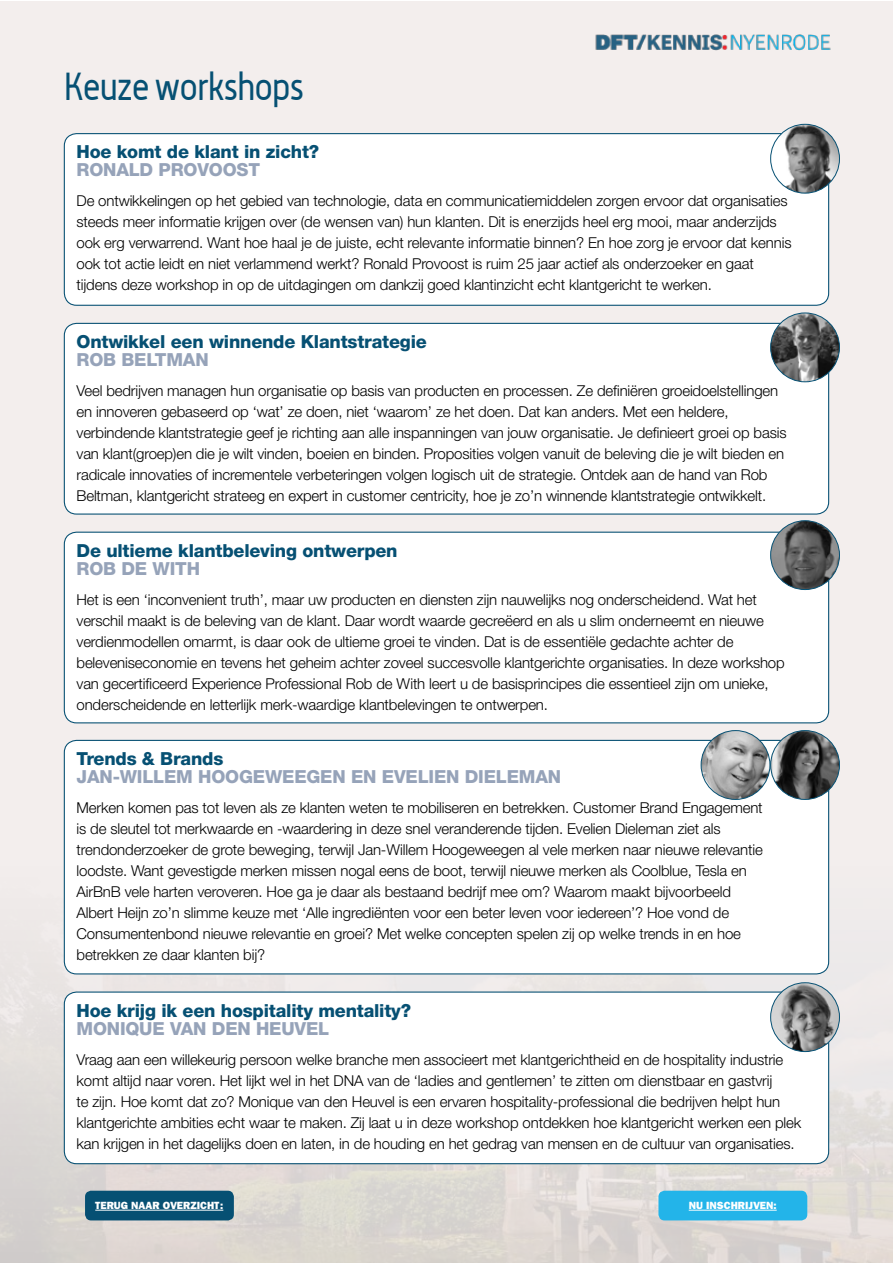
<style>
.page{position:relative;width:893px;height:1263px;background:#fff}
.page>*{position:absolute;margin:0;border:0;box-sizing:border-box;transform-origin:0 0}
.t1{font:38.1px "Alwyn";letter-spacing:-.03em;color:#065073;scale:.9 1}
.t2{font:800 18px "Helvetica Neue LT Pro";letter-spacing:-.01em;color:#065073}
.t3{font:800 18px "Helvetica Neue LT Pro";letter-spacing:-.01em;color:#96a3b9}
.t4{font:300 15px/21px "Helvetica Neue LT Pro";letter-spacing:-.01em;color:#000}
.t5{font:800 10.5px "Franklin Gothic";color:#fff}
</style>
<div class="page">
<div style="left:0;top:1px;width:892px;height:1262px;background:#f3eeed"></div>
<img style="left:595px;top:34px;width:236px;height:17px">
<img style="left:0;top:857px;width:892px;height:406px">
<div style="left:64px;top:740px;width:765px;height:234px;background:#fff;border-radius:12px"></div>
<div style="left:64px;top:740px;width:765px;height:234px;border:1px solid #065073;border-radius:12px"></div>
<img style="left:771px;top:730px;width:68px;height:69px;border-radius:34px">
<div style="left:770px;top:730px;width:70px;height:70px;border:1px solid #065073;border-radius:50%"></div>
<img style="left:701px;top:730px;width:69px;height:69px;border-radius:34px">
<div style="left:701px;top:730px;width:69px;height:70px;border:1px solid #065073;border-radius:50%"></div>
<div style="left:64px;top:134px;width:765px;height:171px;background:#fff;border-radius:12px"></div>
<div style="left:64px;top:133px;width:765px;height:173px;border:1px solid #065073;border-radius:12px"></div>
<img style="left:771px;top:124px;width:68px;height:69px;border-radius:34px">
<div style="left:770px;top:124px;width:70px;height:69px;border:1px solid #065073;border-radius:50%"></div>
<div style="left:64px;top:323px;width:765px;height:191px;background:#fff;border-radius:12px"></div>
<div style="left:64px;top:323px;width:765px;height:192px;border:1px solid #065073;border-radius:12px"></div>
<img style="left:771px;top:313px;width:68px;height:69px;border-radius:34px">
<div style="left:770px;top:313px;width:70px;height:69px;border:1px solid #065073;border-radius:50%"></div>
<div style="left:64px;top:532px;width:765px;height:191px;background:#fff;border-radius:12px"></div>
<div style="left:64px;top:532px;width:765px;height:191px;border:1px solid #065073;border-radius:12px"></div>
<img style="left:771px;top:521px;width:68px;height:68px;border-radius:34px">
<div style="left:770px;top:520px;width:70px;height:70px;border:1px solid #065073;border-radius:50%"></div>
<div style="left:64px;top:992px;width:765px;height:172px;background:#fff;border-radius:12px"></div>
<div style="left:64px;top:991px;width:765px;height:173px;border:1px solid #065073;border-radius:12px"></div>
<img style="left:771px;top:983px;width:68px;height:68px;border-radius:34px">
<div style="left:770px;top:982px;width:70px;height:70px;border:1px solid #065073;border-radius:50%"></div>
<div style="left:658px;top:1191px;width:149px;height:29px;background:#23b4e9;border-radius:6px"></div>
<hr style="left:689px;top:1210px;width:88px;height:1px;background:#fff">
<div style="left:85px;top:1191px;width:149px;height:29px;background:#065073;border-radius:6px"></div>
<hr style="left:95px;top:1210px;width:128px;height:1px;background:#fff">
<h1 class="t1" style="left:64px;top:64px;width:269px">Keuze workshops</h1>
<p class="t2" style="left:77px;top:141px;width:244px">Hoe komt de klant in zicht?</p>
<p class="t3" style="left:77px;top:159px;width:185px">RONALD PROVOOST</p>
<p class="t4" style="left:77px;top:190px;width:716px">De ontwikkelingen op het gebied van technologie, data en communicatiemiddelen zorgen ervoor dat organisaties steeds meer informatie krĳgen over (de wensen van) hun klanten. Dit is enerzĳds heel erg mooi, maar anderzĳds ook erg verwarrend. Want hoe haal je de juiste, echt relevante informatie binnen? En hoe zorg je ervoor dat kennis ook tot actie leidt en niet verlammend werkt? Ronald Provoost is ruim 25 jaar actief als onderzoeker en gaat tĳdens deze workshop in op de uitdagingen om dankzĳ goed klantinzicht echt klantgericht te werken.</p>
<p class="t2" style="left:77px;top:331px;width:352px">Ontwikkel een winnende Klantstrategie</p>
<p class="t3" style="left:77px;top:349px;width:134px">ROB BELTMAN</p>
<p class="t4" style="left:77px;top:380px;width:712px">Veel bedrĳven managen hun organisatie op basis van producten en processen. Ze definiëren groeidoelstellingen en innoveren gebaseerd op ‘wat’ ze doen, niet ‘waarom’ ze het doen. Dat kan anders. Met een heldere, verbindende klantstrategie geef je richting aan alle inspanningen van jouw organisatie. Je definieert groei op basis van klant(groep)en die je wilt vinden, boeien en binden. Proposities volgen vanuit de beleving die je wilt bieden en radicale innovaties of incrementele verbeteringen volgen logisch uit de strategie. Ontdek aan de hand van Rob Beltman, klantgericht strateeg en expert in customer centricity, hoe je zo’n winnende klantstrategie ontwikkelt.</p>
<p class="t2" style="left:77px;top:539px;width:323px">De ultieme klantbeleving ontwerpen</p>
<p class="t3" style="left:77px;top:557px;width:125px">ROB DE WITH</p>
<p class="t4" style="left:77px;top:588px;width:710px">Het is een ‘inconvenient truth’, maar uw producten en diensten zĳn nauwelĳks nog onderscheidend. Wat het verschil maakt is de beleving van de klant. Daar wordt waarde gecreëerd en als u slim onderneemt en nieuwe verdienmodellen omarmt, is daar ook de ultieme groei te vinden. Dat is de essentiële gedachte achter de beleveniseconomie en tevens het geheim achter zoveel succesvolle klantgerichte organisaties. In deze workshop van gecertificeerd Experience Professional Rob de With leert u de basisprincipes die essentieel zĳn om unieke, onderscheidende en letterlĳk merk-waardige klantbelevingen te ontwerpen.</p>
<p class="t2" style="left:77px;top:748px;width:148px">Trends &amp; Brands</p>
<p class="t3" style="left:77px;top:766px;width:486px">JAN-WILLEM HOOGEWEEGEN EN EVELIEN DIELEMAN</p>
<p class="t4" style="left:77px;top:797px;width:688px">Merken komen pas tot leven als ze klanten weten te mobiliseren en betrekken. Customer Brand Engagement is de sleutel tot merkwaarde en -waardering in deze snel veranderende tĳden. Evelien Dieleman ziet als trendonderzoeker de grote beweging, terwĳl Jan-Willem Hoogeweegen al vele merken naar nieuwe relevantie loodste. Want gevestigde merken missen nogal eens de boot, terwĳl nieuwe merken als Coolblue, Tesla en AirBnB vele harten veroveren. Hoe ga je daar als bestaand bedrĳf mee om? Waarom maakt bĳvoorbeeld Albert Heĳn zo’n slimme keuze met ‘Alle ingrediënten voor een beter leven voor iedereen’? Hoe vond de Consumentenbond nieuwe relevantie en groei? Met welke concepten spelen zĳ op welke trends in en hoe betrekken ze daar klanten bĳ?</p>
<p class="t2" style="left:77px;top:999px;width:336px">Hoe krijg ik een hospitality mentality?</p>
<p class="t3" style="left:77px;top:1017px;width:254px">MONIQUE VAN DEN HEUVEL</p>
<p class="t4" style="left:77px;top:1048px;width:726px">Vraag aan een willekeurig persoon welke branche men associeert met klantgerichtheid en de hospitality industrie komt altĳd naar voren. Het lĳkt wel in het DNA van de ‘ladies and gentlemen’ te zitten om dienstbaar en gastvrĳ<br>te zĳn. Hoe komt dat zo? Monique van den Heuvel is een ervaren hospitality-professional die bedrĳven helpt hun klantgerichte ambities echt waar te maken. Zĳ laat u in deze workshop ontdekken hoe klantgericht werken een plek kan krĳgen in het dagelĳks doen en laten, in de houding en het gedrag van mensen en de cultuur van organisaties.</p>
<p class="t5" style="left:95px;top:1199px;width:130px">TERUG NAAR OVERZICHT:</p>
<p class="t5" style="left:689px;top:1199px;width:89px">NU INSCHRIJVEN:</p>
</div>
